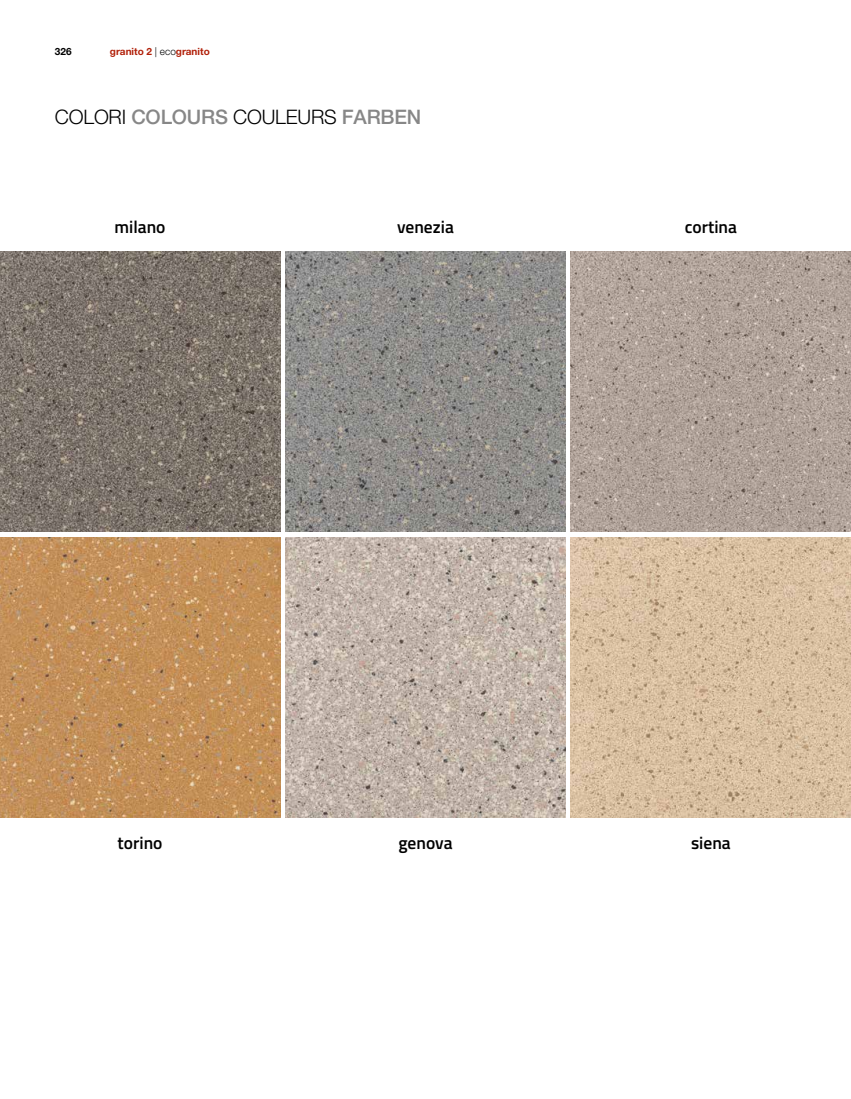
<style>
.page{position:relative;width:851px;height:1099px;background:#fff}
.page>*{position:absolute;margin:0;border:0;box-sizing:border-box;transform-origin:0 0}
.t1{font:300 20px "Helvetica Neue LT Std";letter-spacing:-.01em;color:#000}
.t2{font:600 17.5px "Titillium";color:#000}
.t3{font:700 10px "Helvetica Neue LT Std";color:#b12009}
.t4{font:700 10px "Helvetica Neue LT Std";color:#000}
.s1{font-weight:300;color:#000}
.s2{font-weight:500;color:#878787}
</style>
<div class="page">
<img style="left:0;top:537px;width:280px;height:280px">
<img style="left:285px;top:252px;width:280px;height:280px">
<img style="left:0;top:252px;width:280px;height:280px">
<img style="left:570px;top:252px;width:280px;height:280px">
<img style="left:285px;top:537px;width:280px;height:280px">
<img style="left:570px;top:537px;width:280px;height:280px">
<p class="t4" style="left:55px;top:45px;width:18px">326</p>
<p class="t3" style="left:110px;top:45px;width:101px">granito 2 <span class="s1">| eco</span>granito</p>
<p class="t1" style="left:55px;top:105px;width:368px">COLORI <span class="s2">COLOURS</span> COULEURS <span class="s2">FARBEN</span></p>
<p class="t2" style="left:114px;top:214px;width:53px">milano</p>
<p class="t2" style="left:397px;top:214px;width:58px">venezia</p>
<p class="t2" style="left:684px;top:214px;width:54px">cortina</p>
<p class="t2" style="left:118px;top:830px;width:46px">torino</p>
<p class="t2" style="left:398px;top:830px;width:56px">genova</p>
<p class="t2" style="left:691px;top:830px;width:41px">siena</p>
</div>
